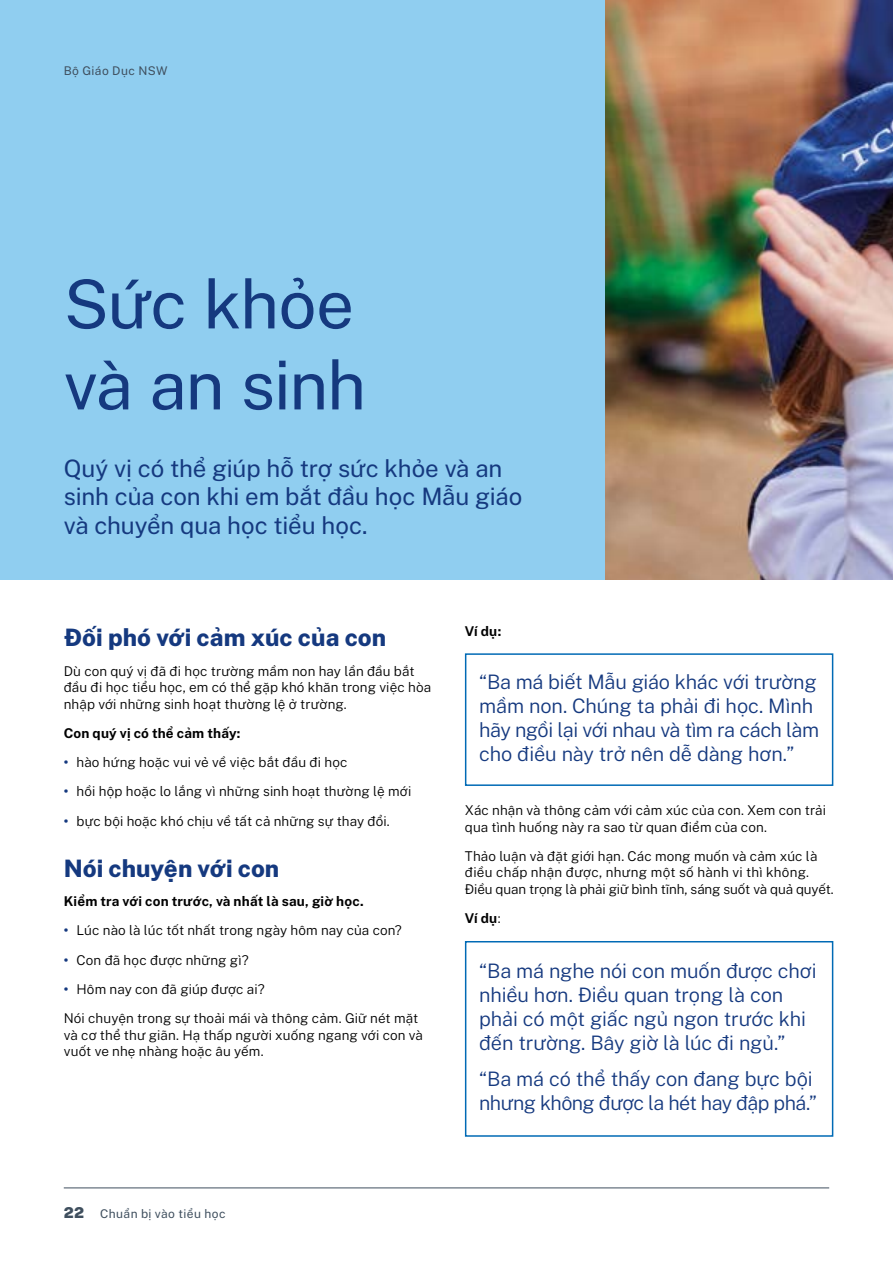
<style>
.page{position:relative;width:893px;height:1263px;background:#fff}
.page>*{position:absolute;margin:0;border:0;box-sizing:border-box;transform-origin:0 0}
._01_Heading_1{font:67.5px/81px "Public Sans";letter-spacing:-.015em;color:#15397f}
._02_Heading_2{font:24px/28.8px "Public Sans";letter-spacing:-.005em;color:#15397f}
._03_Heading_3{font:800 24px "Public Sans";color:#15397f}
.Body_-_Large{font:300 19.95px/24px "Public Sans";letter-spacing:-.01em;color:#15397f}
.t1{font:900 15px "Public Sans";color:#3f4f5e}
._04_Body{font:300 13.5px/16.5px "Public Sans";letter-spacing:.01em;color:#000}
._05_Body_Bullets{font:300 13.5px "Public Sans";letter-spacing:.01em;color:#000}
._04_Body-2{font:700 13.5px "Public Sans";letter-spacing:.01em;color:#000}
.t2{font:12px "Public Sans";letter-spacing:.035em;color:#3f4f5e}
.s1{font-weight:700;color:#15397f}
.s2{font-weight:300}
</style>
<div class="page">
<div style="left:0;top:0;width:893px;height:580px;background:#90cef0"></div>
<img style="left:606px;top:0;width:287px;height:580px">
<div style="left:465px;top:653px;width:368px;height:133px;border:2px solid #006ab5"></div>
<div style="left:465px;top:941px;width:368px;height:196px;border:2px solid #006ab5"></div>
<hr style="left:64px;top:1188px;width:765px;height:1px;background:#3f4f5e">
<p class="t2" style="left:64px;top:63px;width:105px">Bộ Giáo Dục NSW</p>
<p class="_01_Heading_1" style="left:64px;top:261px;width:304px">Sức khỏe và an sinh</p>
<h2 class="_02_Heading_2" style="left:64px;top:453px;width:460px">Quý vị có thể giúp hỗ trợ sức khỏe và an sinh của con khi em bắt đầu học Mẫu giáo và chuyển qua học tiểu học.</h2>
<h3 class="_03_Heading_3" style="left:64px;top:622px;width:324px">Đối phó với cảm xúc của con</h3>
<p class="_04_Body" style="left:64px;top:662px;width:369px">Dù con quý vị đã đi học trường mầm non hay lần đầu bắt đầu đi học tiểu học, em có thể gặp khó khăn trong việc hòa nhập với những sinh hoạt thường lệ ở trường.</p>
<p class="_04_Body-2" style="left:64px;top:724px;width:178px">Con quý vị có thể cảm thấy:</p>
<p class="_05_Body_Bullets" style="left:64px;top:753px;width:285px"><span class="s1">•</span> hào hứng hoặc vui vẻ về việc bắt đầu đi học</p>
<p class="_05_Body_Bullets" style="left:64px;top:782px;width:349px"><span class="s1">•</span> hồi hộp hoặc lo lắng vì những sinh hoạt thường lệ mới</p>
<p class="_05_Body_Bullets" style="left:64px;top:812px;width:328px"><span class="s1">•</span> bực bội hoặc khó chịu về tất cả những sự thay đổi.</p>
<h3 class="_03_Heading_3" style="left:64px;top:852px;width:217px">Nói chuyện với con</h3>
<p class="_04_Body-2" style="left:64px;top:892px;width:301px">Kiểm tra với con trước, và nhất là sau, giờ học.</p>
<p class="_05_Body_Bullets" style="left:64px;top:922px;width:340px"><span class="s1">•</span> Lúc nào là lúc tốt nhất trong ngày hôm nay của con?</p>
<p class="_05_Body_Bullets" style="left:64px;top:951px;width:186px"><span class="s1">•</span> Con đã học được những gì?</p>
<p class="_05_Body_Bullets" style="left:64px;top:980px;width:202px"><span class="s1">•</span> Hôm nay con đã giúp được ai?</p>
<p class="_04_Body" style="left:64px;top:1010px;width:361px">Nói chuyện trong sự thoải mái và thông cảm. Giữ nét mặt và cơ thể thư giãn. Hạ thấp người xuống ngang với con và vuốt ve nhẹ nhàng hoặc âu yếm.</p>
<p class="_04_Body-2" style="left:465px;top:622px;width:38px">Ví dụ:</p>
<p class="Body_-_Large" style="left:479px;top:669px;width:341px">“Ba má biết Mẫu giáo khác với trường mầm non. Chúng ta phải đi học. Mình hãy ngồi lại với nhau và tìm ra cách làm cho điều này trở nên dễ dàng hơn.”</p>
<p class="_04_Body" style="left:465px;top:802px;width:363px">Xác nhận và thông cảm với cảm xúc của con. Xem con trải qua tình huống này ra sao từ quan điểm của con.</p>
<p class="_04_Body" style="left:465px;top:847px;width:370px">Thảo luận và đặt giới hạn. Các mong muốn và cảm xúc là điều chấp nhận được, nhưng một số hành vi thì không.<br>Điều quan trọng là phải giữ bình tĩnh, sáng suốt và quả quyết.</p>
<p class="_04_Body-2" style="left:465px;top:909px;width:37px">Ví dụ<span class="s2">:</span></p>
<p class="Body_-_Large" style="left:479px;top:958px;width:339px">“Ba má nghe nói con muốn được chơi nhiều hơn. Điều quan trọng là con phải có một giấc ngủ ngon trước khi đến trường. Bây giờ là lúc đi ngủ.”</p>
<p class="Body_-_Large" style="left:479px;top:1066px;width:339px">“Ba má có thể thấy con đang bực bội nhưng không được la hét hay đập phá.”</p>
<p class="t1" style="left:64px;top:1202px;width:22px">22</p>
<p class="t2" style="left:100px;top:1205px;width:127px">Chuẩn bị vào tiểu học</p>
</div>
